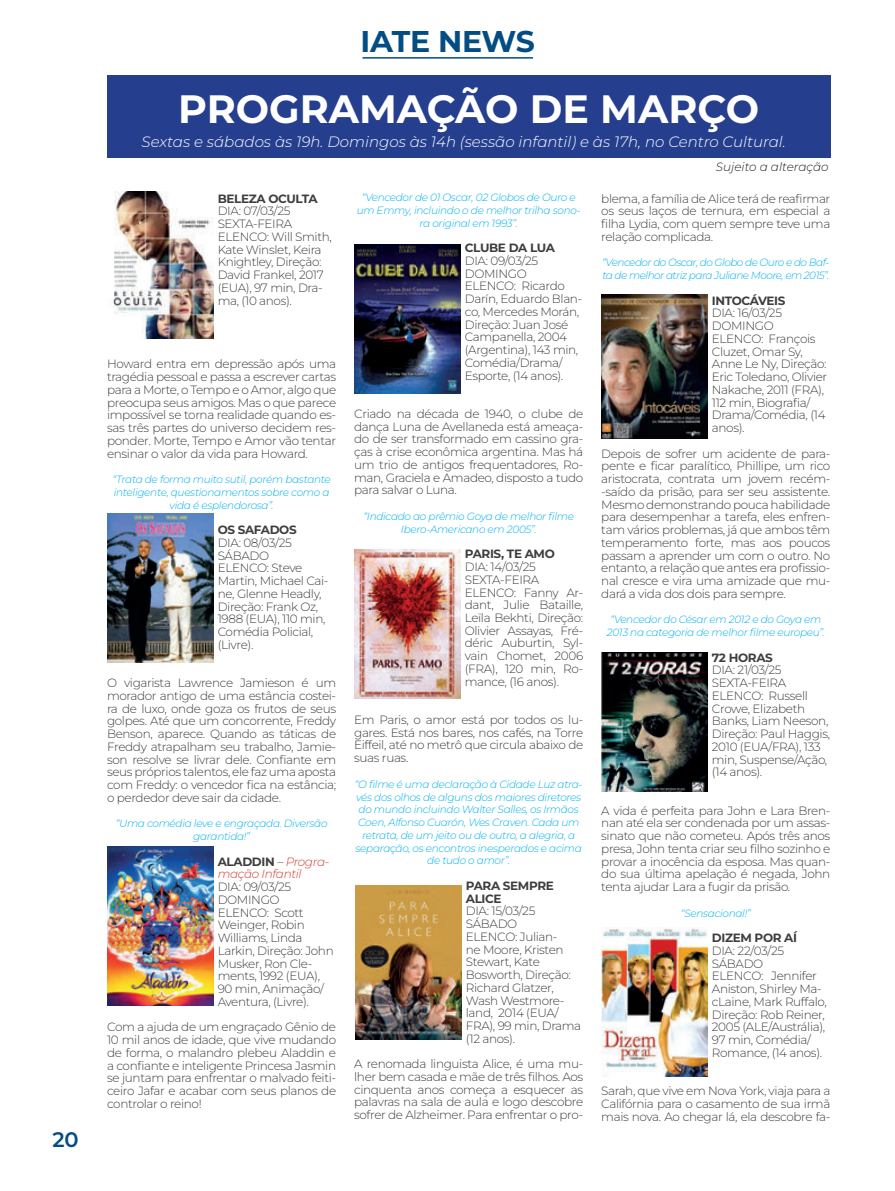
<style>
.page{position:relative;width:895px;height:1191px;background:#fff}
.page>*{position:absolute;margin:0;border:0;box-sizing:border-box;transform-origin:0 0}
.Legenda_de_foto{font:700 39.6px "Montserrat";color:#fff}
.t1{font:700 30px "Montserrat";letter-spacing:-.015em;color:#034d84}
.t2{font:600 21px "Montserrat";color:#034d84}
.Legenda_de_foto-2{font:italic 300 15px "Montserrat";color:#fff}
.Legenda_de_foto-3{font:300 12px/12.8px "Montserrat";letter-spacing:-.03em;color:#3e3e3f;text-align:justify}
.Legenda_de_foto-4{font:700 12px/12.8px "Montserrat";letter-spacing:-.03em;color:#3e3e3f}
.Legenda_de_foto-5{font:italic 300 12px/12.8px "Montserrat";letter-spacing:-.03em;color:#d53f33}
.Legenda_de_foto-6{font:italic 300 12px "Montserrat";color:#231f20}
.Legenda_de_foto-7{font:italic 300 10.5px/12.8px "Montserrat";letter-spacing:-.03em;color:#00b3ef;text-align:center}
.Legenda_de_foto-8{font:italic 300 10.5px/12.8px "Montserrat";letter-spacing:-.05em;color:#00b3ef}
.s1{font-weight:700;font-style:normal;color:#3e3e3f}
.s2{font-style:normal;color:#3e3e3f}
</style>
<div class="page">
<hr style="left:362px;top:57px;width:171px;height:2px;background:#034d84">
<div style="left:107px;top:75px;width:723px;height:83px;background:#253f8e"></div>
<img style="left:113px;top:191px;width:100px;height:147px">
<img style="left:108px;top:513px;width:105px;height:149px">
<img style="left:107px;top:846px;width:106px;height:160px">
<img style="left:354px;top:244px;width:106px;height:149px">
<img style="left:354px;top:549px;width:106px;height:149px">
<img style="left:355px;top:885px;width:106px;height:155px">
<img style="left:601px;top:294px;width:106px;height:145px">
<img style="left:601px;top:652px;width:106px;height:139px">
<img style="left:601px;top:928px;width:106px;height:149px">
<h3 class="t2" style="left:52px;top:1125px;width:28px">20</h3>
<h2 class="t1" style="left:360px;top:19px;width:176px">IATE NEWS</h2>
<p class="Legenda_de_foto" style="left:178px;top:81px;width:582px">PROGRAMAÇÃO DE MARÇO</p>
<p class="Legenda_de_foto-2" style="left:142px;top:132px;width:645px">Sextas e sábados às 19h. Domingos às 14h (sessão infantil) e às 17h, no Centro Cultural.</p>
<p class="Legenda_de_foto-6" style="left:715px;top:158px;width:114px">Sujeito a alteração</p>
<p class="Legenda_de_foto-4" style="left:218px;top:191px;width:101px">BELEZA OCULTA</p>
<p class="Legenda_de_foto-3" style="left:218px;top:204px;width:74px">DIA: 07/03/25</p>
<p class="Legenda_de_foto-3" style="left:218px;top:217px;width:76px">SEXTA-FEIRA</p>
<p class="Legenda_de_foto-3" style="left:218px;top:230px;width:116px;text-align:left">ELENCO: Will Smith,<br>Kate Winslet, Keira<br>Knightley, Direção:<br>David Frankel, 2017 (EUA), 97 min, Dra&shy;ma, (10 anos).</p>
<p class="Legenda_de_foto-3" style="left:107px;top:357px;width:230px">Howard entra em depressão após uma tragédia pessoal e passa a escrever cartas para a Morte, o Tempo e o Amor, algo que preocupa seus amigos. Mas o que parece impossível se torna realidade quando es&shy;sas três partes do universo decidem res&shy;ponder. Morte, Tempo e Amor vão tentar ensinar o valor da vida para Howard.</p>
<p class="Legenda_de_foto-7" style="left:112px;top:473px;width:220px">“Trata de forma muito sutil, porém bastante inteligente, questionamentos sobre como a vida é esplendorosa”.</p>
<p class="Legenda_de_foto-4" style="left:218px;top:523px;width:80px">OS SAFADOS</p>
<p class="Legenda_de_foto-3" style="left:218px;top:536px;width:76px">DIA: 08/03/25</p>
<p class="Legenda_de_foto-3" style="left:218px;top:549px;width:53px">SÁBADO</p>
<p class="Legenda_de_foto-3" style="left:218px;top:561px;width:112px;text-align:left">ELENCO: Steve<br>Martin, Michael Cai&shy;ne, Glenne Headly,<br>Direção: Frank Oz,<br>1988 (EUA), 110 min,<br>Comédia Policial, (Livre).</p>
<p class="Legenda_de_foto-3" style="left:107px;top:676px;width:230px">O vigarista Lawrence Jamieson é um morador antigo de uma estância costei&shy;ra de luxo, onde goza os frutos de seus golpes. Até que um concorrente, Freddy Benson, aparece. Quando as táticas de Freddy atrapalham seu trabalho, Jamie&shy;son resolve se livrar dele. Confiante em seus próprios talentos, ele faz uma aposta com Freddy: o vencedor fica na estância; o perdedor deve sair da cidade.</p>
<p class="Legenda_de_foto-7" style="left:116px;top:817px;width:213px">“Uma comédia leve e engraçada. Diversão garantida!”</p>
<p class="Legenda_de_foto-5" style="left:218px;top:855px;width:113px"><span class="s1">ALADDIN</span> <span class="s2">–</span> Progra&shy;mação Infantil</p>
<p class="Legenda_de_foto-3" style="left:218px;top:880px;width:75px">DIA: 09/03/25</p>
<p class="Legenda_de_foto-3" style="left:218px;top:893px;width:63px">DOMINGO</p>
<p class="Legenda_de_foto-3" style="left:218px;top:906px;width:118px;text-align:left">ELENCO: Scott<br>Weinger, Robin<br>Williams, Linda<br>Larkin, Direção: John<br>Musker, Ron Cle&shy;ments, 1992 (EUA),<br>90 min, Animação/<br>Aventura, (Livre).</p>
<p class="Legenda_de_foto-3" style="left:107px;top:1020px;width:230px">Com a ajuda de um engraçado Gênio de 10 mil anos de idade, que vive mudando de forma, o malandro plebeu Aladdin e a confiante e inteligente Princesa Jasmin se juntam para enfrentar o malvado feiti&shy;ceiro Jafar e acabar com seus planos de controlar o reino!</p>
<p class="Legenda_de_foto-7" style="left:356px;top:191px;width:225px">“Vencedor de 01 Oscar, 02 Globos de Ouro e um Emmy, incluindo o de melhor trilha sono&shy;ra original em 1993”.</p>
<p class="Legenda_de_foto-4" style="left:465px;top:241px;width:92px">CLUBE DA LUA</p>
<p class="Legenda_de_foto-3" style="left:465px;top:254px;width:75px">DIA: 09/03/25</p>
<p class="Legenda_de_foto-3" style="left:465px;top:267px;width:63px">DOMINGO</p>
<p class="Legenda_de_foto-3" style="left:465px;top:280px;width:119px;text-align:left">ELENCO: Ricardo<br>Darín, Eduardo Blan&shy;co, Mercedes Morán,<br>Direção: Juan José<br>Campanella, 2004 (Argentina), 143 min,<br>Comédia/Drama/<br>Esporte, (14 anos).</p>
<p class="Legenda_de_foto-3" style="left:354px;top:407px;width:230px">Criado na década de 1940, o clube de dança Luna de Avellaneda está ameaça&shy;do de ser transformado em cassino gra&shy;ças à crise econômica argentina. Mas há um trio de antigos frequentadores, Ro&shy;man, Graciela e Amadeo, disposto a tudo para salvar o Luna.</p>
<p class="Legenda_de_foto-7" style="left:363px;top:510px;width:212px">“Indicado ao prêmio Goya de melhor filme<br>Ibero-Americano em 2005”.</p>
<p class="Legenda_de_foto-4" style="left:465px;top:547px;width:91px">PARIS, TE AMO</p>
<p class="Legenda_de_foto-3" style="left:465px;top:560px;width:72px">DIA: 14/03/25</p>
<p class="Legenda_de_foto-3" style="left:465px;top:573px;width:76px">SEXTA-FEIRA</p>
<p class="Legenda_de_foto-3" style="left:465px;top:586px;width:120px">ELENCO: Fanny Ar&shy;dant, Julie Bataille, Leïla Bekhti, Direção:<br>Olivier Assayas, Fré&shy;déric Auburtin, Syl&shy;vain Chomet, 2006 (FRA), 120 min, Ro&shy;mance, (16 anos).</p>
<p class="Legenda_de_foto-3" style="left:354px;top:713px;width:230px">Em Paris, o amor está por todos os lu&shy;gares. Está nos bares, nos cafés, na Torre Eiffeil, até no metrô que circula abaixo de suas ruas.</p>
<p class="Legenda_de_foto-7" style="left:355px;top:777px;width:229px">“O filme é uma declaração à Cidade Luz atra&shy;vés dos olhos de alguns dos maiores diretores do mundo incluindo Walter Salles, os Irmãos Coen, Alfonso Cuarón, Wes Craven. Cada um retrata, de um jeito ou de outro, a alegria, a separação, os encontros inesperados e acima de tudo o amor”.</p>
<p class="Legenda_de_foto-4" style="left:466px;top:879px;width:89px">PARA SEMPRE<br>ALICE</p>
<p class="Legenda_de_foto-3" style="left:466px;top:904px;width:71px">DIA: 15/03/25</p>
<p class="Legenda_de_foto-3" style="left:466px;top:917px;width:53px">SÁBADO</p>
<p class="Legenda_de_foto-3" style="left:466px;top:930px;width:117px;text-align:left">ELENCO: Julian-<br>ne Moore, Kristen<br>Stewart, Kate<br>Bosworth, Direção:<br>Richard Glatzer,<br>Wash Westmore&shy;land, 2014 (EUA/<br>FRA), 99 min, Drama (12 anos).</p>
<p class="Legenda_de_foto-3" style="left:354px;top:1057px;width:230px">A renomada linguista Alice, é uma mu&shy;lher bem casada e mãe de três filhos. Aos cinquenta anos começa a esquecer as palavras na sala de aula e logo descobre sofrer de Alzheimer. Para enfrentar o pro-</p>
<p class="Legenda_de_foto-3" style="left:601px;top:192px;width:230px">blema, a família de Alice terá de reafirmar os seus laços de ternura, em especial a filha Lydia, com quem sempre teve uma relação complicada.</p>
<p class="Legenda_de_foto-8" style="left:602px;top:256px;width:229px">“Vencedor do Oscar, do Globo de Ouro e do Baf&shy;ta de melhor atriz para Juliane Moore, em 2015”.</p>
<p class="Legenda_de_foto-4" style="left:711px;top:293px;width:75px">INTOCÁVEIS</p>
<p class="Legenda_de_foto-3" style="left:711px;top:306px;width:72px">DIA: 16/03/25</p>
<p class="Legenda_de_foto-3" style="left:711px;top:319px;width:63px">DOMINGO</p>
<p class="Legenda_de_foto-3" style="left:711px;top:332px;width:117px;text-align:left">ELENCO: François<br>Cluzet, Omar Sy,<br>Anne Le Ny, Direção:<br>Eric Toledano, Olivier<br>Nakache, 2011 (FRA),<br>112 min, Biografia/<br>Drama/Comédia, (14 anos).</p>
<p class="Legenda_de_foto-3" style="left:601px;top:447px;width:230px">Depois de sofrer um acidente de para&shy;pente e ficar paralítico, Phillipe, um rico aristocrata, contrata um jovem recém--saído da prisão, para ser seu assistente.<br>Mesmo demonstrando pouca habilidade para desempenhar a tarefa, eles enfren&shy;tam vários problemas, já que ambos têm temperamento forte, mas aos poucos passam a aprender um com o outro. No entanto, a relação que antes era profissio&shy;nal cresce e vira uma amizade que mu&shy;dará a vida dos dois para sempre.</p>
<p class="Legenda_de_foto-7" style="left:606px;top:613px;width:219px">“Vencedor do César em 2012 e do Goya em<br>2013 na categoria de melhor filme europeu”.</p>
<p class="Legenda_de_foto-4" style="left:711px;top:650px;width:62px">72 HORAS</p>
<p class="Legenda_de_foto-3" style="left:711px;top:663px;width:71px">DIA: 21/03/25</p>
<p class="Legenda_de_foto-3" style="left:711px;top:676px;width:76px">SEXTA-FEIRA</p>
<p class="Legenda_de_foto-3" style="left:711px;top:689px;width:120px;text-align:left">ELENCO: Russell<br>Crowe, Elizabeth<br>Banks, Liam Neeson,<br>Direção: Paul Haggis,<br>2010 (EUA/FRA), 133 min, Suspense/Ação, (14 anos).</p>
<p class="Legenda_de_foto-3" style="left:601px;top:804px;width:230px">A vida é perfeita para John e Lara Bren&shy;nan até ela ser condenada por um assas&shy;sinato que não cometeu. Após três anos presa, John tenta criar seu filho sozinho e provar a inocência da esposa. Mas quan&shy;do sua última apelação é negada, John tenta ajudar Lara a fugir da prisão.</p>
<p class="Legenda_de_foto-7" style="left:680px;top:906px;width:71px">“Sensacional!”</p>
<p class="Legenda_de_foto-4" style="left:711px;top:931px;width:87px">DIZEM POR AÍ</p>
<p class="Legenda_de_foto-3" style="left:711px;top:944px;width:74px">DIA: 22/03/25</p>
<p class="Legenda_de_foto-3" style="left:711px;top:957px;width:53px">SÁBADO</p>
<p class="Legenda_de_foto-3" style="left:711px;top:969px;width:116px;text-align:left">ELENCO: Jennifer<br>Aniston, Shirley Ma&shy;cLaine, Mark Ruffalo,<br>Direção: Rob Reiner,<br>2005 (ALE/Austrália),<br>97 min, Comédia/<br>Romance, (14 anos).</p>
<p class="Legenda_de_foto-3" style="left:601px;top:1084px;width:230px">Sarah, que vive em Nova York, viaja para a Califórnia para o casamento de sua irmã mais nova. Ao chegar lá, ela descobre fa-</p>
</div>
